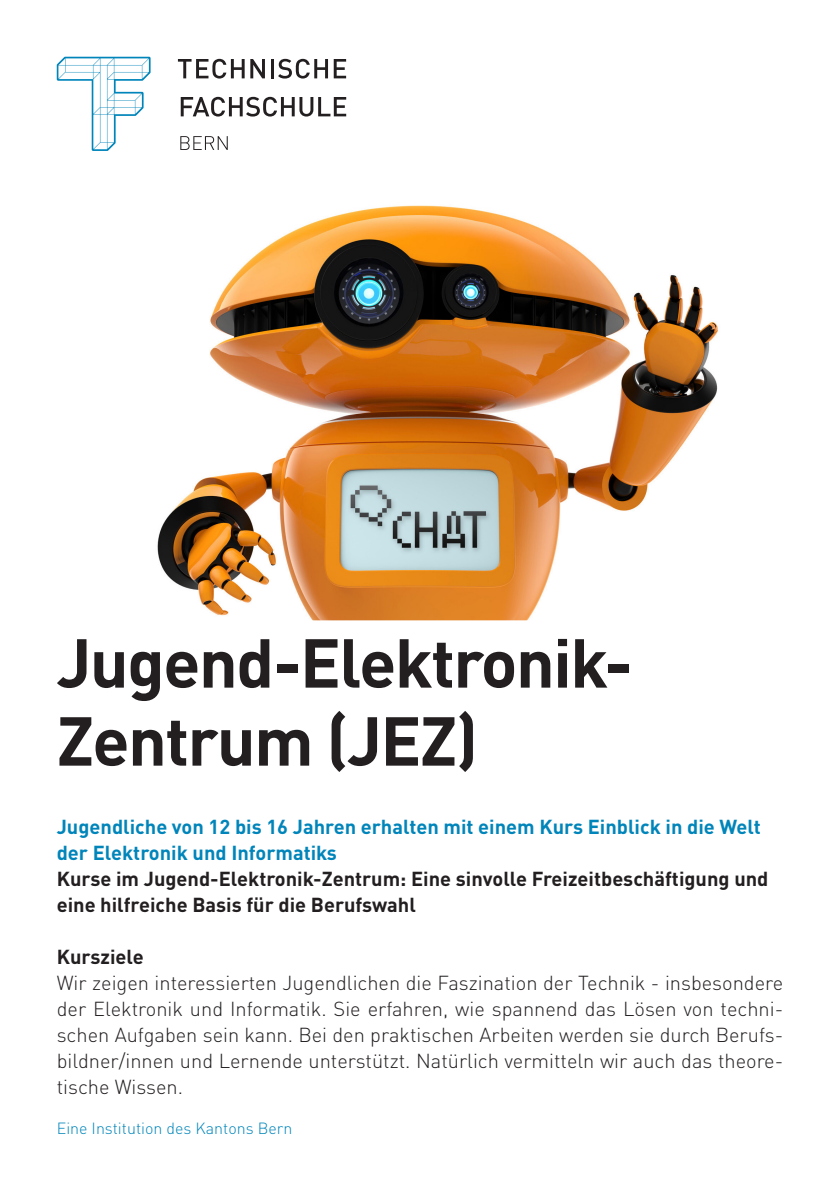
<style>
.page{position:relative;width:840px;height:1191px;background:#fff}
.page>*{position:absolute;margin:0;border:0;box-sizing:border-box;transform-origin:0 0}
.t1{font:700 68px "DINOT";letter-spacing:-.025em;color:#231f20}
.t2{font:300 20px/26px "DINOT";color:#231f20;text-align:justify}
.lead_zusatz{font:700 20px/26px "DINOT";color:#231f20}
.lead{font:700 20px/26px "DINOT";color:#0085ba}
.p_fusszeile{font:300 16px "DINOT";color:#0085ba}
</style>
<div class="page">
<img style="left:157px;top:205px;width:561px;height:415px">
<svg style="left:178px;top:59px;width:66px;height:20px"></svg>
<svg style="left:250px;top:59px;width:15px;height:19px"></svg>
<hr style="left:271px;top:59px;width:3px;height:19px;background:#231f20">
<svg style="left:278px;top:59px;width:68px;height:20px"></svg>
<svg style="left:181px;top:97px;width:165px;height:20px"></svg>
<svg style="left:180px;top:136px;width:48px;height:14px"></svg>
<svg style="left:57px;top:57px;width:93px;height:94px"></svg>
<p class="t1" style="left:57px;top:618px;width:577px">Jugend-Elektronik-</p>
<p class="t1" style="left:57px;top:696px;width:423px">Zentrum (JEZ)</p>
<p class="lead" style="left:57px;top:813px;width:705px">Jugendliche von 12 bis 16 Jahren erhalten mit einem Kurs Einblick in die Welt der Elektronik und Informatiks</p>
<p class="lead_zusatz" style="left:57px;top:865px;width:712px">Kurse im Jugend-Elektronik-Zentrum: Eine sinvolle Freizeitbeschäftigung und eine hilfreiche Basis für die Berufswahl</p>
<p class="lead_zusatz" style="left:57px;top:943px;width:88px">Kursziele</p>
<p class="t2" style="left:57px;top:969px;width:727px">Wir zeigen interessierten Jugendlichen die Faszination der Technik - insbesondere der Elektronik und Informatik. Sie erfahren, wie spannend das Lösen von techni&shy;schen Aufgaben sein kann. Bei den praktischen Arbeiten werden sie durch Berufs&shy;bildner/innen und Lernende unterstützt. Natürlich vermitteln wir auch das theore&shy;tische Wissen.</p>
<p class="p_fusszeile" style="left:57px;top:1118px;width:237px">Eine Institution des Kantons Bern</p>
</div>
